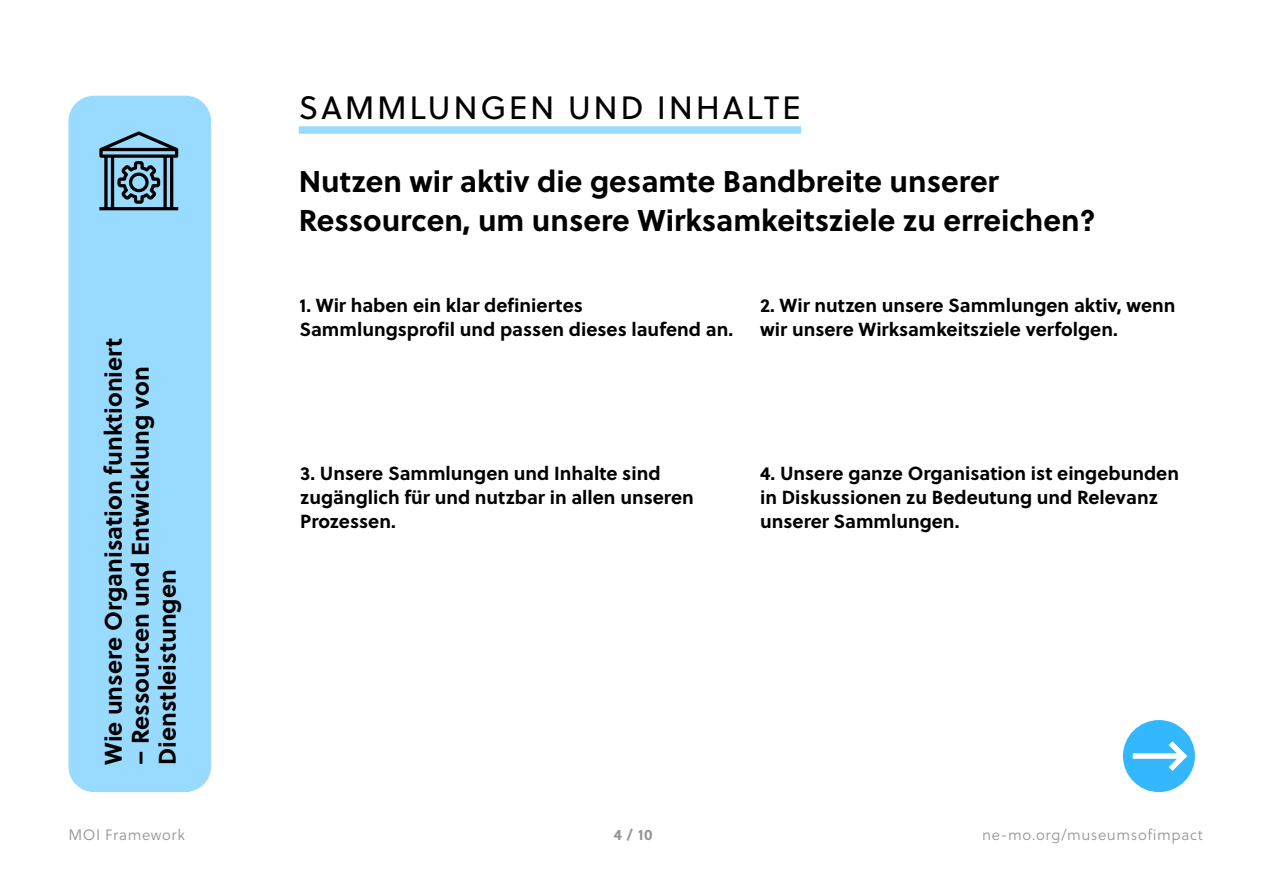
<style>
.page{position:relative;width:1263px;height:893px;background:#fff}
.page>*{position:absolute;margin:0;border:0;box-sizing:border-box;transform-origin:0 0}
.subheader_enabler{font:32.25px "Soleil";letter-spacing:.08em;color:#000}
.question_no_underlin{font:700 30px/39px "Soleil";color:#000}
.t1{font:700 24px/27px "Soleil";color:#000}
.statements{font:700 18.9px/24px "Soleil";color:#000}
.t2{font:15px "Soleil Lt";letter-spacing:.04em;color:#949494}
.t3{font:700 15px "Soleil";color:#949494}
</style>
<div class="page">
<div style="left:68px;top:96px;width:143px;height:696px;background:#99dbff;border-radius:26px"></div>
<svg style="left:99px;top:131px;width:79px;height:79px"></svg>
<div style="left:299px;top:126px;width:502px;height:8px;background:#99dbff"></div>
<div style="left:1123px;top:720px;width:72px;height:72px;background:#33b7ff;border-radius:50%"></div>
<svg style="left:1133px;top:741px;width:54px;height:30px"></svg>
<p class="subheader_enabler" style="left:299px;top:85px;width:504px">SAMMLUNGEN UND INHALTE</p>
<p class="t1" style="left:99px;top:765px;width:429px;rotate:-90deg">Wie unsere Organisation funktioniert</p>
<p class="t1" style="left:126px;top:765px;width:400px;rotate:-90deg">– Ressourcen und Entwicklung von<br>Dienstleistungen</p>
<h3 class="question_no_underlin" style="left:299px;top:160px;width:799px">Nutzen wir aktiv die gesamte Bandbreite unserer<br>Ressourcen, um unsere Wirksamkeitsziele zu erreichen?</h3>
<p class="statements" style="left:300px;top:292px;width:435px">1. Wir haben ein klar definiertes<br>Sammlungsprofil und passen dieses laufend an.</p>
<p class="statements" style="left:760px;top:292px;width:417px">2. Wir nutzen unsere Sammlungen aktiv, wenn wir unsere Wirksamkeitsziele verfolgen.</p>
<p class="statements" style="left:300px;top:460px;width:395px">3. Unsere Sammlungen und Inhalte sind zugänglich für und nutzbar in allen unseren<br>Prozessen.</p>
<p class="statements" style="left:760px;top:460px;width:420px">4. Unsere ganze Organisation ist eingebunden in Diskussionen zu Bedeutung und Relevanz unserer Sammlungen.</p>
<p class="t2" style="left:68px;top:824px;width:118px">MOI Framework</p>
<p class="t3" style="left:614px;top:823px;width:40px">4 / 10</p>
<p class="t2" style="left:982px;top:824px;width:222px">ne-mo.org/museumsofimpact</p>
</div>
